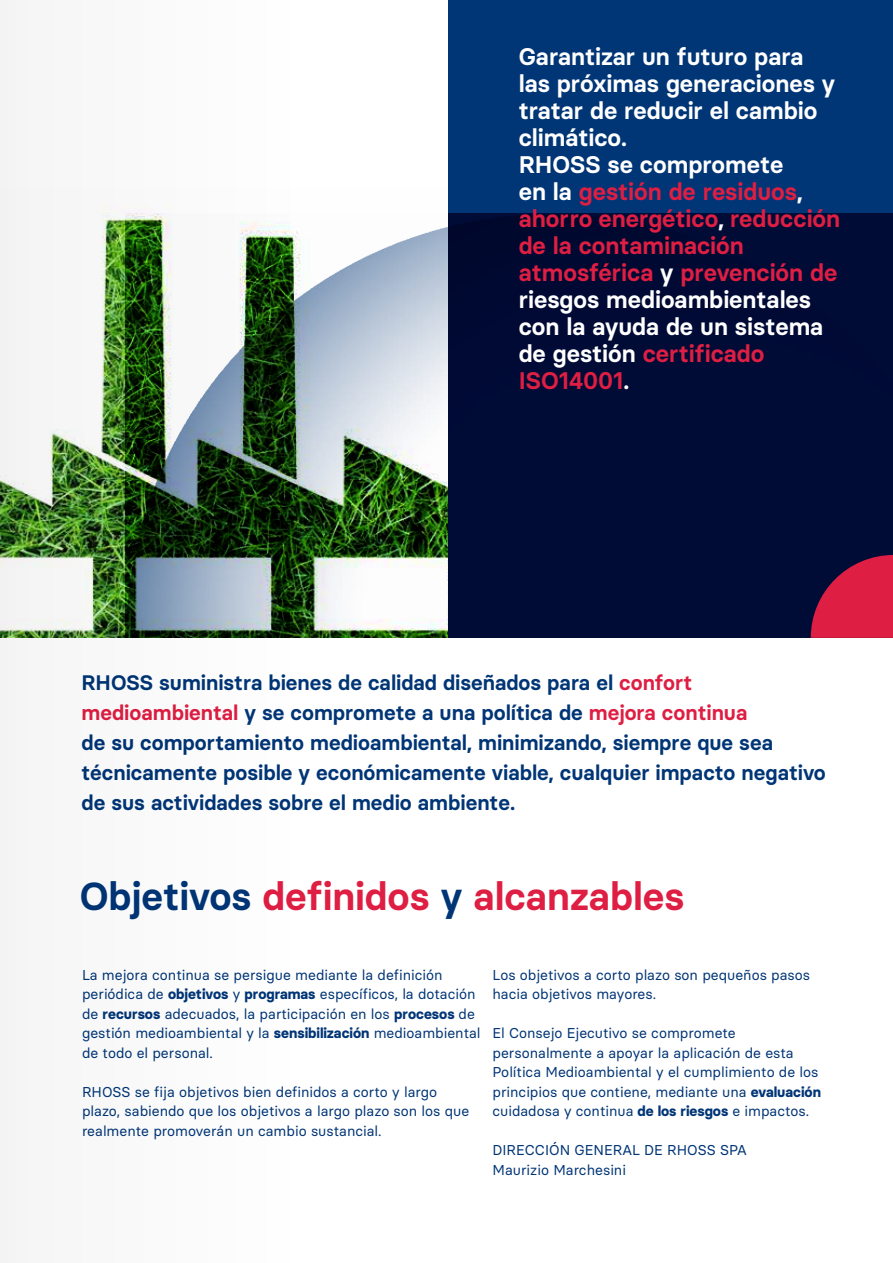
<style>
.page{position:relative;width:893px;height:1263px;background:#fff}
.page>*{position:absolute;margin:0;border:0;box-sizing:border-box;transform-origin:0 0}
.t1{font:600 39px "Basier Circle";color:#de1e42}
.t2{font:600 24px/27px "Basier Circle";color:#fff}
.t3{font:600 21px/30px "Basier Circle";color:#003576}
.t4{font:14.25px/19.5px "Basier Circle";color:#003576}
.s1{color:#de1e42}
.s2{color:#003576}
.s3{font-weight:700}
</style>
<div class="page">
<div style="left:449px;top:0;width:444px;height:638px;background:#003576"></div>
<img style="left:289px;top:213px;width:604px;height:425px">
<svg style="left:811px;top:555px;width:82px;height:83px;background:#ae193f"></svg>
<svg style="left:0;top:0;width:289px;height:1263px"></svg>
<p class="t2" style="left:519px;top:43px;width:323px">Garantizar un futuro para las próximas generaciones y tratar de reducir el cambio climático.<br>RHOSS se compromete<br>en la <span class="s1">gestión de residuos</span>, <span class="s1">ahorro energético</span>, <span class="s1">reducción de la contaminación atmosférica</span> y <span class="s1">prevención de </span>riesgos medioambientales con la ayuda de un sistema de gestión <span class="s1">certificado<br>ISO14001</span>.</p>
<p class="t3" style="left:82px;top:667px;width:746px">RHOSS suministra bienes de calidad diseñados para el <span class="s1">confort medioambiental</span> y se compromete a una política de <span class="s1">mejora continua<br></span>de su comportamiento medioambiental, minimizando, siempre que sea técnicamente posible y económicamente viable, cualquier impacto negativo de sus actividades sobre el medio ambiente.</p>
<h1 class="t1" style="left:80px;top:872px;width:606px"><span class="s2">Objetivos</span> definidos <span class="s2">y</span> alcanzables</h1>
<p class="t4" style="left:82px;top:965px;width:400px">La mejora continua se persigue mediante la definición periódica de <span class="s3">objetivos</span> y <span class="s3">programas</span> específicos, la dotación de <span class="s3">recursos</span> adecuados, la participación en los <span class="s3">procesos</span> de gestión medioambiental y la <span class="s3">sensibilización</span> medioambiental de todo el personal.</p>
<p class="t4" style="left:82px;top:1082px;width:389px">RHOSS se fija objetivos bien definidos a corto y largo plazo, sabiendo que los objetivos a largo plazo son los que realmente promoverán un cambio sustancial.</p>
<p class="t4" style="left:492px;top:965px;width:319px">Los objetivos a corto plazo son pequeños pasos hacia objetivos mayores.</p>
<p class="t4" style="left:492px;top:1023px;width:330px">El Consejo Ejecutivo se compromete personalmente a apoyar la aplicación de esta Política Medioambiental y el cumplimiento de los principios que contiene, mediante una <span class="s3">evaluación </span>cuidadosa y continua <span class="s3">de los riesgos</span> e impactos.</p>
<p class="t4" style="left:492px;top:1140px;width:256px">DIRECCIÓN GENERAL DE RHOSS SPA<br>Maurizio Marchesini</p>
</div>
